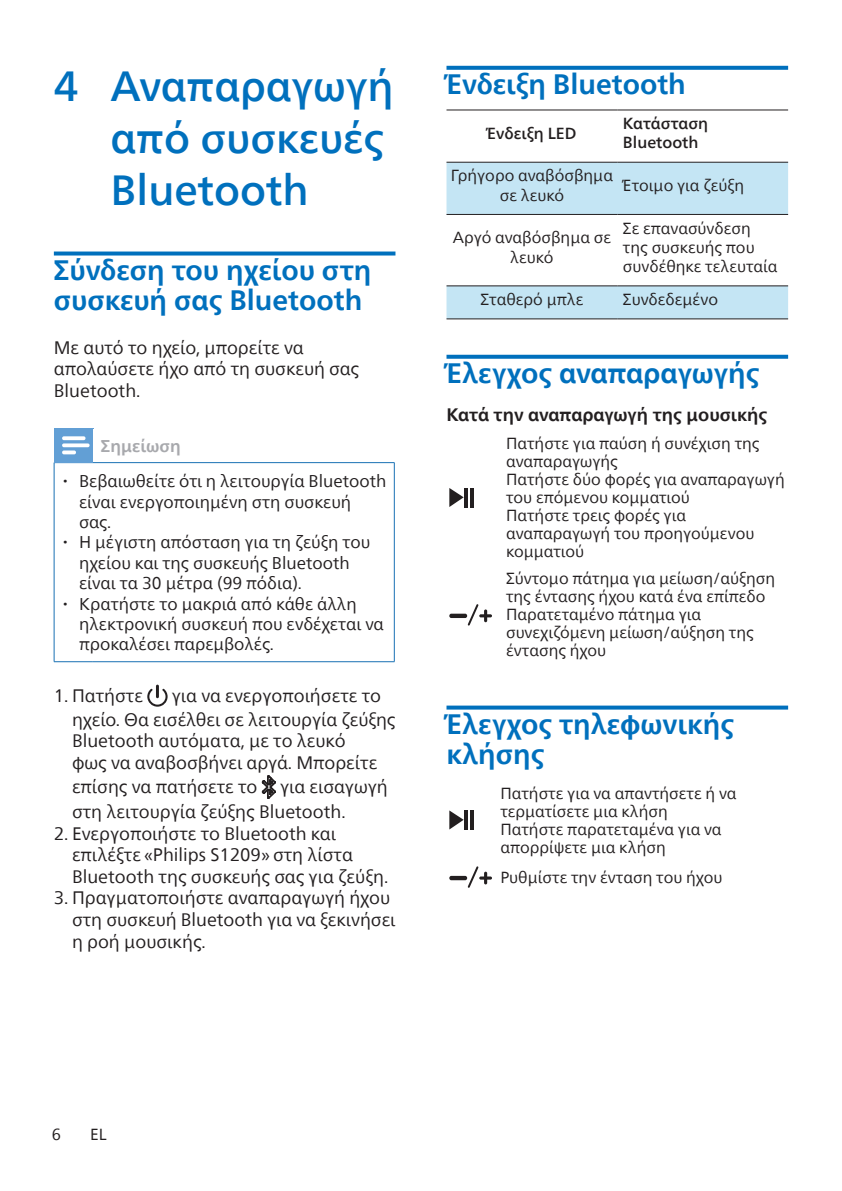
<style>
.page{position:relative;width:842px;height:1191px;background:#fff}
.page>*{position:absolute;margin:0;border:0;box-sizing:border-box;transform-origin:0 0}
.t1{font:500 42px/52px "Neue Frutiger World";color:#0070bd}
.t2{font:700 28px/30px "Neue Frutiger World";color:#0070bd}
.t3{font:18px/21.6px "Neue Frutiger World";color:#231f20}
.t4{font:700 18px "Neue Frutiger World";color:#231f20}
.t5{font:17px/20.4px "Neue Frutiger World";color:#231f20}
.t6{font:700 17px "Neue Frutiger World";color:#a8a9ad}
.t7{font:16px/18px "Neue Frutiger World";color:#231f20}
.t8{font:500 16px/19.2px "Neue Frutiger World";color:#231f20}
.s1{font-family:"Centrale Sans"}
</style>
<div class="page">
<svg style="left:54px;top:251px;width:341px;height:4px"></svg>
<hr style="left:394px;top:463px;width:1px;height:198px;background:#1971b4">
<hr style="left:54px;top:463px;width:1px;height:198px;background:#1971b4">
<hr style="left:54px;top:661px;width:39px;height:1px;background:#1971b4">
<hr style="left:93px;top:661px;width:302px;height:1px;background:#1971b4">
<hr style="left:93px;top:462px;width:302px;height:1px;background:#1971b4">
<hr style="left:54px;top:462px;width:39px;height:1px;background:#1971b4">
<div style="left:54px;top:428px;width:39px;height:34px;background:#629fd5"></div>
<hr style="left:93px;top:428px;width:1px;height:34px;background:#629fd5">
<svg style="left:62px;top:436px;width:28px;height:18px"></svg>
<hr style="left:156px;top:684px;width:3px;height:14px;background:#231f20">
<svg style="left:147px;top:688px;width:21px;height:18px"></svg>
<svg style="left:261px;top:775px;width:15px;height:24px"></svg>
<svg style="left:446px;top:66px;width:342px;height:4px"></svg>
<svg style="left:446px;top:355px;width:342px;height:4px"></svg>
<svg style="left:446px;top:705px;width:342px;height:4px"></svg>
<svg style="left:446px;top:163px;width:342px;height:155px;fill:#c4e5f4"></svg>
<hr style="left:446px;top:109px;width:171px;height:1px;background:#231f20">
<hr style="left:617px;top:109px;width:171px;height:1px;background:#231f20">
<hr style="left:446px;top:162px;width:171px;height:1px;background:#231f20">
<hr style="left:617px;top:162px;width:171px;height:1px;background:#231f20">
<hr style="left:446px;top:214px;width:171px;height:1px;background:#231f20">
<hr style="left:617px;top:214px;width:171px;height:1px;background:#231f20">
<hr style="left:446px;top:285px;width:171px;height:1px;background:#231f20">
<hr style="left:617px;top:285px;width:171px;height:1px;background:#231f20">
<hr style="left:446px;top:318px;width:171px;height:1px;background:#231f20">
<hr style="left:617px;top:318px;width:171px;height:1px;background:#231f20">
<hr style="left:465px;top:488px;width:3px;height:19px;background:#231f20">
<hr style="left:471px;top:488px;width:3px;height:19px;background:#231f20">
<svg style="left:449px;top:488px;width:15px;height:19px"></svg>
<div style="left:449px;top:613px;width:18px;height:5px;background:#231f20;border-radius:2px"></div>
<svg style="left:466px;top:604px;width:26px;height:22px"></svg>
<hr style="left:465px;top:810px;width:3px;height:19px;background:#231f20">
<hr style="left:471px;top:810px;width:3px;height:19px;background:#231f20">
<svg style="left:449px;top:810px;width:15px;height:19px"></svg>
<hr style="left:449px;top:876px;width:18px;height:4px;background:#231f20;border-radius:2px">
<svg style="left:466px;top:866px;width:26px;height:22px"></svg>
<h1 class="t1" style="left:111px;top:61px;width:285px;text-indent:-57px">4 Αναπαραγωγή από συσκευές<br>Bluetooth</h1>
<h2 class="t2" style="left:54px;top:254px;width:319px">Σύνδεση του ηχείου στη συσκευή σας Bluetooth</h2>
<p class="t3" style="left:54px;top:337px;width:307px">Με αυτό το ηχείο, μπορείτε να απολαύσετε ήχο από τη συσκευή σας<br>Bluetooth.</p>
<p class="t6" style="left:101px;top:431px;width:81px">Σημείωση</p>
<p class="t5" style="left:79px;top:471px;width:309px;text-indent:-17px"><span class="s1">•</span> Βεβαιωθείτε ότι η λειτουργία Bluetooth είναι ενεργοποιημένη στη συσκευή σας.</p>
<p class="t5" style="left:79px;top:532px;width:293px;text-indent:-17px"><span class="s1">•</span> Η μέγιστη απόσταση για τη ζεύξη του ηχείου και της συσκευής Bluetooth είναι τα 30 μέτρα (99 πόδια).</p>
<p class="t5" style="left:79px;top:593px;width:306px;text-indent:-17px"><span class="s1">•</span> Κρατήστε το μακριά από κάθε άλλη ηλεκτρονική συσκευή που ενδέχεται να προκαλέσει παρεμβολές.</p>
<p class="t3" style="left:54px;top:685px;width:91px">1. Πατήστε</p>
<p class="t3" style="left:72px;top:684px;width:325px;line-height:23.6px;text-indent:100px">για να ενεργοποιήσετε το ηχείο. Θα εισέλθει σε λειτουργία ζεύξης</p>
<p class="t3" style="left:72px;top:730px;width:307px">Bluetooth αυτόματα, με το λευκό φως να αναβοσβήνει αργά. Μπορείτε</p>
<p class="t3" style="left:72px;top:776px;width:187px">επίσης να πατήσετε το</p>
<p class="t3" style="left:72px;top:775px;width:317px;line-height:24.6px;text-indent:208px">για εισαγωγή στη λειτουργία ζεύξης Bluetooth.</p>
<p class="t3" style="left:72px;top:822px;width:318px;text-indent:-18px">2. Ενεργοποιήστε το Bluetooth και επιλέξτε «Philips S1209» στη λίστα<br>Bluetooth της συσκευής σας για ζεύξη.</p>
<p class="t3" style="left:72px;top:887px;width:325px;text-indent:-18px">3. Πραγματοποιήστε αναπαραγωγή ήχου στη συσκευή Bluetooth για να ξεκινήσει η ροή μουσικής.</p>
<h2 class="t2" style="left:446px;top:69px;width:241px">Ένδειξη Bluetooth</h2>
<p class="t8" style="left:487px;top:124px;width:91px">Ένδειξη LED</p>
<p class="t8" style="left:623px;top:114px;width:87px">Κατάσταση<br>Bluetooth</p>
<p class="t7" style="left:451px;top:166px;width:164px;line-height:19.2px;text-align:center">Γρήγορο αναβόσβημα σε λευκό</p>
<p class="t7" style="left:623px;top:177px;width:123px">Έτοιμο για ζεύξη</p>
<p class="t7" style="left:453px;top:228px;width:160px;line-height:19.2px;text-align:center">Αργό αναβόσβημα σε λευκό</p>
<p class="t7" style="left:623px;top:219px;width:156px;line-height:19.2px">Σε επανασύνδεση της συσκευής που συνδέθηκε τελευταία</p>
<p class="t7" style="left:480px;top:291px;width:104px">Σταθερό μπλε</p>
<p class="t7" style="left:623px;top:291px;width:97px">Συνδεδεμένο</p>
<h2 class="t2" style="left:446px;top:358px;width:314px">Έλεγχος αναπαραγωγής</h2>
<p class="t4" style="left:446px;top:399px;width:322px">Κατά την αναπαραγωγή της μουσικής</p>
<p class="t7" style="left:506px;top:435px;width:280px">Πατήστε για παύση ή συνέχιση της αναπαραγωγής<br>Πατήστε δύο φορές για αναπαραγωγή του επόμενου κομματιού<br>Πατήστε τρεις φορές για αναπαραγωγή του προηγούμενου κομματιού</p>
<p class="t7" style="left:506px;top:570px;width:271px">Σύντομο πάτημα για μείωση/αύξηση της έντασης ήχου κατά ένα επίπεδο<br>Παρατεταμένο πάτημα για συνεχιζόμενη μείωση/αύξηση της έντασης ήχου</p>
<h2 class="t2" style="left:446px;top:708px;width:289px">Έλεγχος τηλεφωνικής κλήσης</h2>
<p class="t7" style="left:500px;top:784px;width:238px">Πατήστε για να απαντήσετε ή να τερματίσετε μια κλήση<br>Πατήστε παρατεταμένα για να απορρίψετε μια κλήση</p>
<p class="t7" style="left:500px;top:868px;width:224px">Ρυθμίστε την ένταση του ήχου</p>
<p class="t7" style="left:52px;top:1125px;width:11px">6</p>
<p class="t7" style="left:90px;top:1125px;width:18px">EL</p>
</div>
